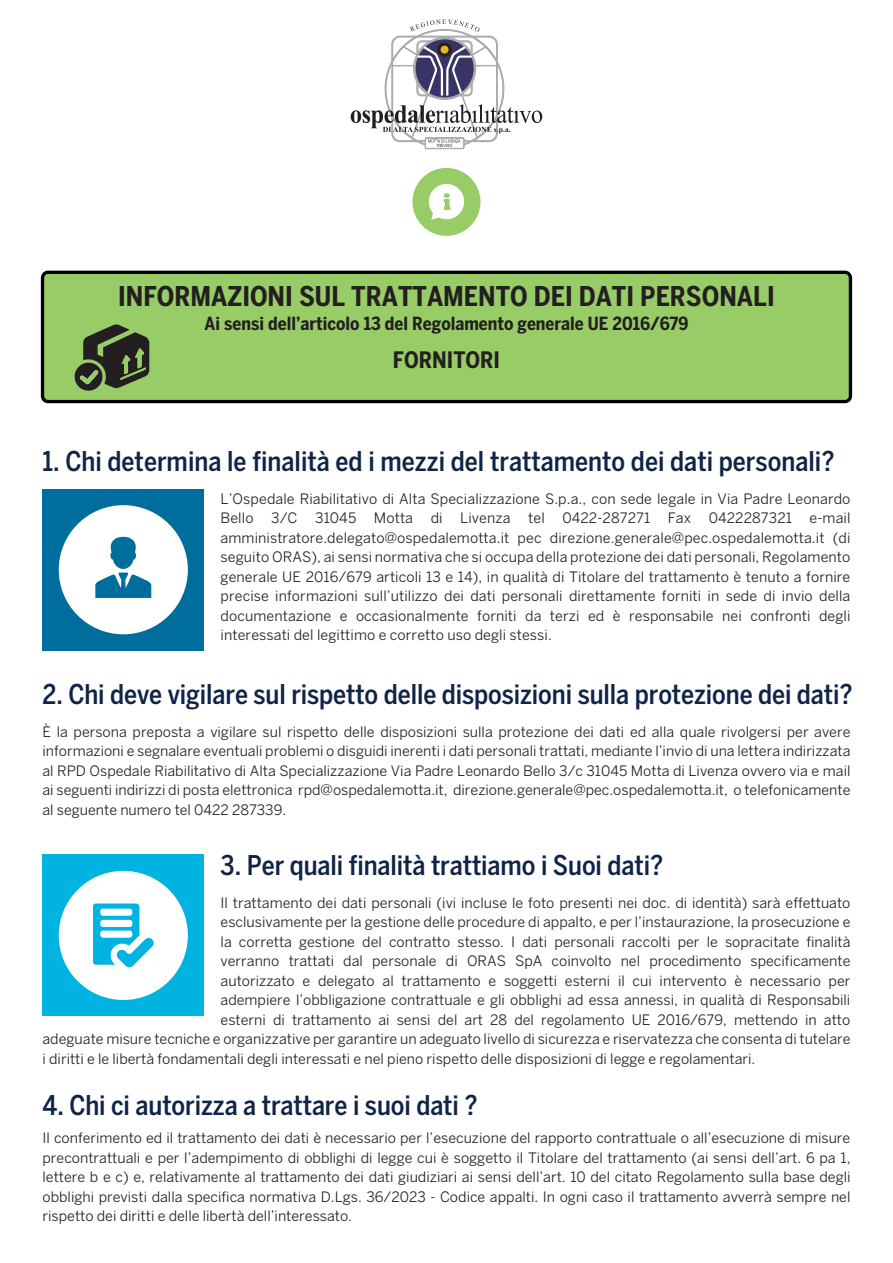
<style>
.page{position:relative;width:893px;height:1263px;background:#fff}
.page>*{position:absolute;margin:0;border:0;box-sizing:border-box;transform-origin:0 0}
.t1{font:500 condensed 27px "Benton Sans";letter-spacing:-.005em;color:#0f2447}
.t2{font:700 condensed 27px "Benton Sans";color:#231f20}
.t3{font:700 condensed 22.5px "Benton Sans";color:#231f20}
.t4{font:700 condensed 18px "Benton Sans";color:#231f20}
.t5{font:14.25px/19.5px "Benton Sans";color:#231f20;text-align:justify}
</style>
<div class="page">
<div style="left:412px;top:168px;width:68px;height:68px;background:#98cc67;border-radius:50%"></div>
<div style="left:429px;top:184px;width:35px;height:35px;background:#fff;border-radius:50%"></div>
<svg style="left:431px;top:193px;width:19px;height:27px"></svg>
<svg style="left:351px;top:19px;width:191px;height:130px"></svg>
<div style="left:43px;top:855px;width:161px;height:161px;background:#00b3e1"></div>
<div style="left:59px;top:871px;width:129px;height:129px;background:#fff;border-radius:50%"></div>
<svg style="left:93px;top:903px;width:61px;height:64px"></svg>
<div style="left:43px;top:489px;width:161px;height:161px;background:#006e9c"></div>
<div style="left:59px;top:505px;width:129px;height:129px;background:#fff;border-radius:50%"></div>
<svg style="left:95px;top:537px;width:56px;height:61px"></svg>
<div style="left:43px;top:272px;width:807px;height:130px;background:#98cc67;border-radius:6px"></div>
<div style="left:41px;top:271px;width:811px;height:132px;border:3px solid #000001;border-radius:6px"></div>
<svg style="left:74px;top:324px;width:75px;height:67px"></svg>
<h1 class="t2" style="left:118px;top:280px;width:658px">INFORMAZIONI SUL TRATTAMENTO DEI DATI PERSONALI</h1>
<p class="t4" style="left:205px;top:313px;width:485px">Ai sensi dell’articolo 13 del Regolamento generale UE 2016/679</p>
<h2 class="t3" style="left:393px;top:346px;width:109px">FORNITORI</h2>
<h1 class="t1" style="left:43px;top:445px;width:793px">1. Chi determina le finalità ed i mezzi del trattamento dei dati personali?</h1>
<p class="t5" style="left:221px;top:488px;width:631px">L’Ospedale Riabilitativo di Alta Specializzazione S.p.a., con sede legale in Via Padre Leonardo Bello 3/C 31045 Motta di Livenza tel 0422-287271 Fax 0422287321 e-mail amministratore.delegato@ospedalemotta.it pec direzione.generale@pec.ospedalemotta.it (di seguito ORAS), ai sensi normativa che si occupa della protezione dei dati personali, Regolamento generale UE 2016/679 articoli 13 e 14), in qualità di Titolare del trattamento è tenuto a fornire precise informazioni sull’utilizzo dei dati personali direttamente forniti in sede di invio della documentazione e occasionalmente forniti da terzi ed è responsabile nei confronti degli interessati del legittimo e corretto uso degli stessi.</p>
<h1 class="t1" style="left:43px;top:678px;width:811px">2. Chi deve vigilare sul rispetto delle disposizioni sulla protezione dei dati?</h1>
<p class="t5" style="left:43px;top:722px;width:809px">È la persona preposta a vigilare sul rispetto delle disposizioni sulla protezione dei dati ed alla quale rivolgersi per avere informazioni e segnalare eventuali problemi o disguidi inerenti i dati personali trattati, mediante l’invio di una lettera indirizzata al RPD Ospedale Riabilitativo di Alta Specializzazione Via Padre Leonardo Bello 3/c 31045 Motta di Livenza ovvero via e mail ai seguenti indirizzi di posta elettronica rpd@ospedalemotta.it, direzione.generale@pec.ospedalemotta.it, o telefonicamente al seguente numero tel 0422 287339.</p>
<h1 class="t1" style="left:221px;top:849px;width:444px">3. Per quali finalità trattiamo i Suoi dati?</h1>
<p class="t5" style="left:221px;top:892px;width:631px">Il trattamento dei dati personali (ivi incluse le foto presenti nei doc. di identità) sarà effettuato</p>
<p class="t5" style="left:221px;top:912px;width:631px">esclusivamente per la gestione delle procedure di appalto, e per l’instaurazione, la prosecuzione e</p>
<p class="t5" style="left:221px;top:931px;width:631px">la corretta gestione del contratto stesso. I dati personali raccolti per le sopracitate finalità</p>
<p class="t5" style="left:221px;top:951px;width:631px">verranno trattati dal personale di ORAS SpA coinvolto nel procedimento specificamente</p>
<p class="t5" style="left:221px;top:970px;width:631px">autorizzato e delegato al trattamento e soggetti esterni il cui intervento è necessario per</p>
<p class="t5" style="left:221px;top:990px;width:631px">adempiere l’obbligazione contrattuale e gli obblighi ad essa annessi, in qualità di Responsabili</p>
<p class="t5" style="left:221px;top:1009px;width:631px">esterni di trattamento ai sensi del art 28 del regolamento UE 2016/679, mettendo in atto</p>
<p class="t5" style="left:43px;top:1029px;width:809px">adeguate misure tecniche e organizzative per garantire un adeguato livello di sicurezza e riservatezza che consenta di tutelare</p>
<p class="t5" style="left:43px;top:1048px;width:714px">i diritti e le libertà fondamentali degli interessati e nel pieno rispetto delle disposizioni di legge e regolamentari.</p>
<h1 class="t1" style="left:43px;top:1089px;width:436px">4. Chi ci autorizza a trattare i suoi dati ?</h1>
<p class="t5" style="left:43px;top:1128px;width:809px">Il conferimento ed il trattamento dei dati è necessario per l’esecuzione del rapporto contrattuale o all’esecuzione di misure precontrattuali e per l’adempimento di obblighi di legge cui è soggetto il Titolare del trattamento (ai sensi dell’art. 6 pa 1, lettere b e c) e, relativamente al trattamento dei dati giudiziari ai sensi dell’art. 10 del citato Regolamento sulla base degli obblighi previsti dalla specifica normativa D.Lgs. 36/2023 - Codice appalti. In ogni caso il trattamento avverrà sempre nel rispetto dei diritti e delle libertà dell’interessato.</p>
</div>
